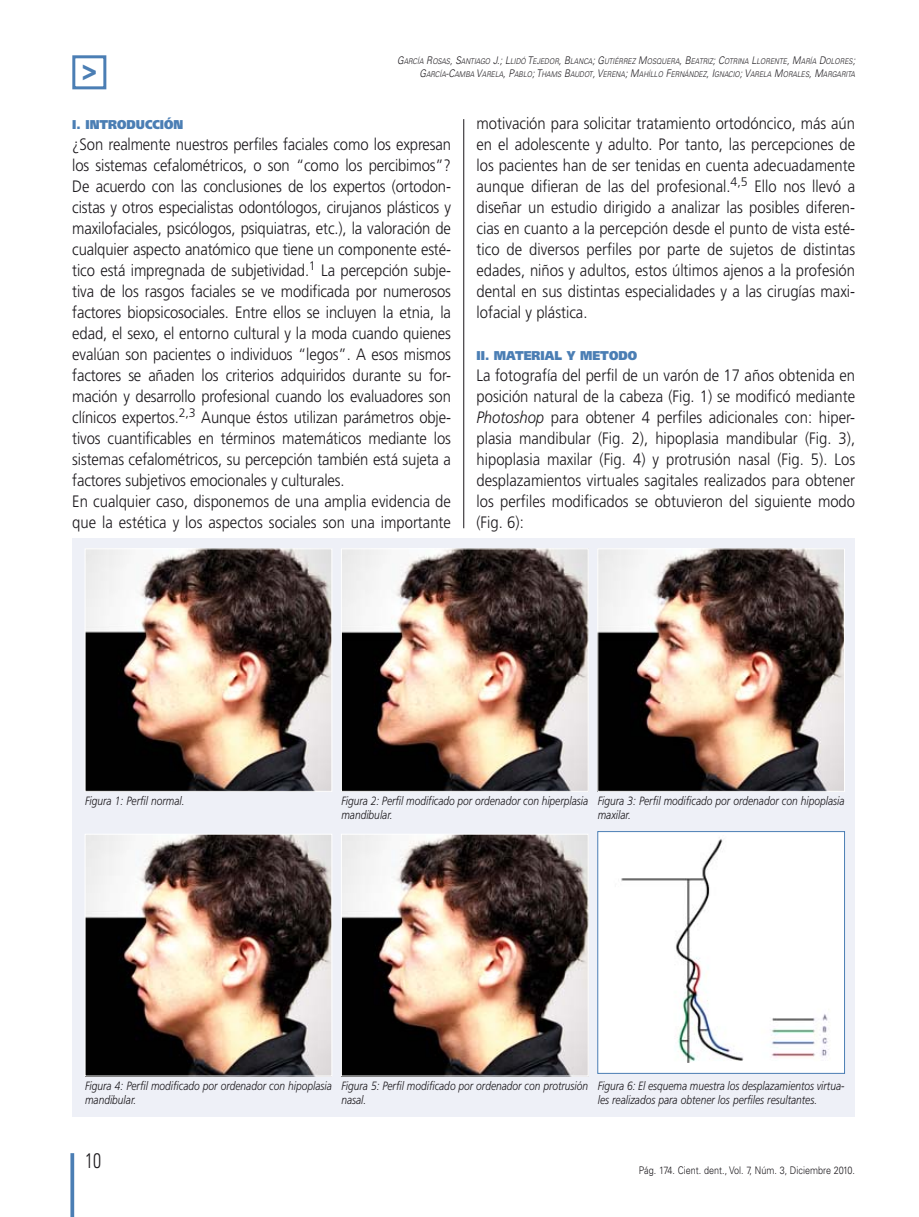
<style>
.page{position:relative;width:919px;height:1217px;background:#fff}
.page>*{position:absolute;margin:0;border:0;box-sizing:border-box;transform-origin:0 0}
.t1{font:900 30px "Frutiger";color:#4b7eb4;scale:.85 1}
.t2{font:300 condensed 21px "Univers";color:#1a171b;scale:.86 1}
.t3{font:300 16.5px/21px "Frutiger";letter-spacing:-.01em;color:#1a171b;text-align:justify;scale:.9 1}
.t4{font:900 12.75px "Frutiger";color:#4b7eb4;scale:.9 1}
.t5{font:italic 300 12px/13.5px "Frutiger";color:#1a171b;scale:.85 1}
.t6{font:300 10.5px "Univers";color:#1a171b;scale:.86 1}
.t7{font:italic 300 7.8px "Univers";color:#1a171b;scale:.86 1}
.s1{font-size:10.5px}
.s2{font-style:italic}
</style>
<div class="page">
<hr style="left:463px;top:119px;width:1px;height:409px;background:#1a171b">
<div style="left:72px;top:55px;width:34px;height:34px;border:3px solid #4b7eb4"></div>
<svg style="left:70px;top:1153px;width:4px;height:63px"></svg>
<div style="left:72px;top:538px;width:783px;height:578px;background:#eef0f7"></div>
<img style="left:87px;top:835px;width:243px;height:239px">
<div style="left:85px;top:833px;width:247px;height:243px;border:1px solid #fff"></div>
<img style="left:343px;top:835px;width:243px;height:239px">
<div style="left:341px;top:833px;width:247px;height:243px;border:1px solid #fff"></div>
<div style="left:597px;top:831px;width:247px;height:242px;background:#fff"></div>
<img style="left:621px;top:837px;width:208px;height:225px">
<div style="left:597px;top:831px;width:247px;height:242px;border:1px solid #4b7eb4"></div>
<img style="left:87px;top:550px;width:243px;height:239px">
<div style="left:85px;top:548px;width:247px;height:243px;border:1px solid #fff"></div>
<img style="left:343px;top:550px;width:243px;height:239px">
<div style="left:341px;top:548px;width:247px;height:243px;border:1px solid #fff"></div>
<img style="left:599px;top:550px;width:243px;height:239px">
<div style="left:597px;top:548px;width:247px;height:243px;border:1px solid #fff"></div>
<p class="t7" style="left:397px;top:58px;width:536px"><span class="s1">G</span>ARCÍA <span class="s1">R</span>OSAS<span class="s1">, S</span>ANTIAGO <span class="s1">J.; L</span>LIDÓ <span class="s1">T</span>EJEDOR<span class="s1">, B</span>LANCA<span class="s1">; G</span>UTIÉRREZ <span class="s1">M</span>OSQUERA<span class="s1">, B</span>EATRIZ<span class="s1">; C</span>OTRINA <span class="s1">L</span>LORENTE<span class="s1">, M</span>ARÍA <span class="s1">D</span>OLORES<span class="s1">;</span></p>
<h1 class="t1" style="left:82px;top:58px;width:20px">&gt;</h1>
<p class="t7" style="left:419px;top:72px;width:508px"><span class="s1">G</span>ARCÍA<span class="s1">-C</span>AMBA <span class="s1">V</span>ARELA<span class="s1">, P</span>ABLO<span class="s1">;T</span>HAMS <span class="s1">B</span>AUDOT<span class="s1">,V</span>ERENA<span class="s1">; M</span>AHÍLLO <span class="s1">F</span>ERNÁNDEZ<span class="s1">, I</span>GNACIO<span class="s1">;V</span>ARELA <span class="s1">M</span>ORALES<span class="s1">, M</span>ARGARITA</p>
<p class="t4" style="left:72px;top:119px;width:125px">I. INTRODUCCIÓN</p>
<p class="t3" style="left:72px;top:135px;width:422px;text-align:left">¿Son realmente nuestros perfiles faciales como los expresan los sistemas cefalométricos, o son “como los percibimos”?<br>De acuerdo con las conclusiones de los expertos (ortodon&shy;cistas y otros especialistas odontólogos, cirujanos plásticos y maxilofaciales, psicólogos, psiquiatras, etc.), la valoración de cualquier aspecto anatómico que tiene un componente esté&shy;tico está impregnada de subjetividad.<sup>1</sup> La percepción subje&shy;tiva de los rasgos faciales se ve modificada por numerosos factores biopsicosociales. Entre ellos se incluyen la etnia, la edad, el sexo, el entorno cultural y la moda cuando quienes evalúan son pacientes o individuos “legos”. A esos mismos factores se añaden los criterios adquiridos durante su for&shy;mación y desarrollo profesional cuando los evaluadores son clínicos expertos.<sup>2,3</sup> Aunque éstos utilizan parámetros obje&shy;tivos cuantificables en términos matemáticos mediante los sistemas cefalométricos, su percepción también está sujeta a factores subjetivos emocionales y culturales.<br>En cualquier caso, disponemos de una amplia evidencia de que la estética y los aspectos sociales son una importante</p>
<p class="t3" style="left:476px;top:114px;width:422px">motivación para solicitar tratamiento ortodóncico, más aún en el adolescente y adulto. Por tanto, las percepciones de los pacientes han de ser tenidas en cuenta adecuadamente aunque difieran de las del profesional.<sup>4,5</sup> Ello nos llevó a diseñar un estudio dirigido a analizar las posibles diferen&shy;cias en cuanto a la percepción desde el punto de vista esté&shy;tico de diversos perfiles por parte de sujetos de distintas edades, niños y adultos, estos últimos ajenos a la profesión dental en sus distintas especialidades y a las cirugías maxi&shy;lofacial y plástica.</p>
<p class="t4" style="left:476px;top:350px;width:180px">II. MATERIAL Y METODO</p>
<p class="t3" style="left:476px;top:366px;width:422px">La fotografía del perfil de un varón de 17 años obtenida en posición natural de la cabeza (Fig. 1) se modificó mediante <span class="s2">Photoshop</span> para obtener 4 perfiles adicionales con: hiper&shy;plasia mandibular (Fig. 2), hipoplasia mandibular (Fig. 3), hipoplasia maxilar (Fig. 4) y protrusión nasal (Fig. 5). Los desplazamientos virtuales sagitales realizados para obtener los perfiles modificados se obtuvieron del siguiente modo (Fig. 6):</p>
<p class="t5" style="left:85px;top:795px;width:119px">Figura 1: Perfil normal.</p>
<p class="t5" style="left:341px;top:795px;width:292px">Figura 2: Perfil modificado por ordenador con hiperplasia mandibular.</p>
<p class="t5" style="left:597px;top:795px;width:292px">Figura 3: Perfil modificado por ordenador con hipoplasia maxilar.</p>
<p class="t5" style="left:85px;top:1079px;width:292px">Figura 4: Perfil modificado por ordenador con hipoplasia mandibular.</p>
<p class="t5" style="left:341px;top:1079px;width:292px">Figura 5: Perfil modificado por ordenador con protrusión nasal.</p>
<p class="t5" style="left:597px;top:1079px;width:292px">Figura 6: El esquema muestra los desplazamientos virtua&shy;les realizados para obtener los perfiles resultantes.</p>
<p class="t2" style="left:85px;top:1152px;width:20px">10</p>
<p class="t6" style="left:638px;top:1166px;width:253px">Pág. 174. Cient. dent., Vol. 7, Núm. 3, Diciembre 2010.</p>
</div>
